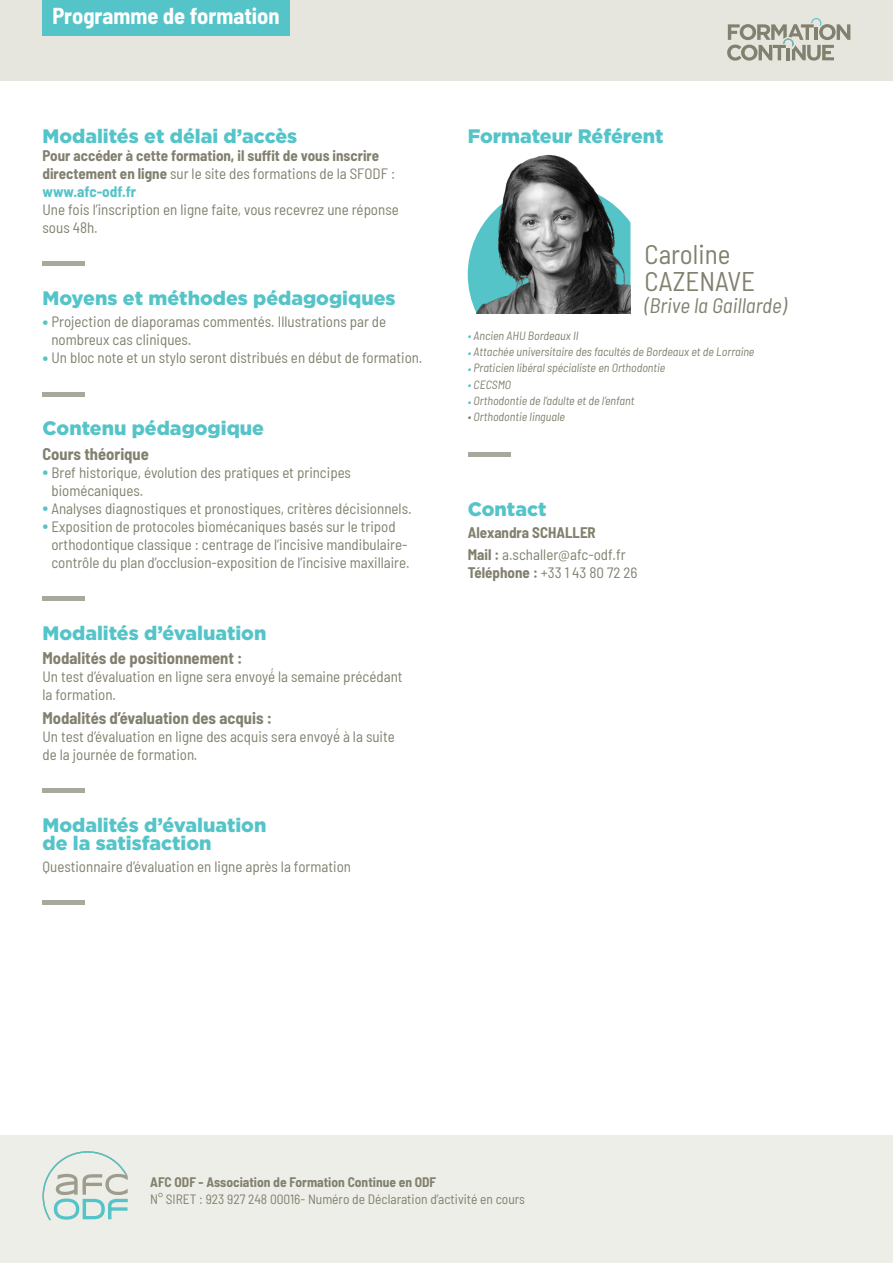
<style>
.page{position:relative;width:893px;height:1263px;background:#fff}
.page>*{position:absolute;margin:0;border:0;box-sizing:border-box;transform-origin:0 0}
.t1{font:semi-condensed 27px/27px "Barlow";color:#82806e}
.t2{font:700 semi-condensed 22.5px "Barlow";color:#fff}
.t3{font:italic semi-condensed 21px "Barlow";color:#82806e}
.t4{font:900 19.5px/18px "Gotham";color:#54c4c8}
.t5{font:700 semi-condensed 16.5px "Barlow";color:#82806e}
.t6{font:semi-condensed 15px/18px "Barlow";color:#82806e}
.t7{font:700 semi-condensed 15px/18px "Barlow";color:#82806e}
.t8{font:semi-condensed 13.5px "Barlow";color:#82806e}
.t9{font:700 semi-condensed 13.5px "Barlow";color:#82806e}
.t10{font:italic semi-condensed 12px "Barlow";color:#82806e}
.s1{font-weight:400}
.s2{color:#54c4c8}
.s3{font-size:19.5px;color:#54c4c8}
.s4{font-weight:700}
</style>
<div class="page">
<div style="left:0;top:0;width:893px;height:81px;background:#e7e6de"></div>
<div style="left:0;top:1135px;width:893px;height:128px;background:#eeeee8"></div>
<svg style="left:727px;top:18px;width:123px;height:43px"></svg>
<div style="left:43px;top:0;width:247px;height:35px;background:#54c4c8"></div>
<svg style="left:43px;top:1151px;width:85px;height:69px"></svg>
<hr style="left:43px;top:262px;width:42px;height:4px;background:#a8a89d">
<hr style="left:43px;top:392px;width:42px;height:4px;background:#a8a89d">
<hr style="left:43px;top:596px;width:42px;height:4px;background:#a8a89d">
<hr style="left:43px;top:788px;width:42px;height:4px;background:#a8a89d">
<div style="left:43px;top:900px;width:42px;height:5px;background:#a8a89d"></div>
<img style="left:469px;top:154px;width:161px;height:159px">
<hr style="left:468px;top:452px;width:42px;height:4px;background:#a8a89d">
<h2 class="t2" style="left:52px;top:0;width:229px">Programme de formation</h2>
<h3 class="t4" style="left:43px;top:127px;width:256px">Modalités et délai d’accès</h3>
<p class="t7" style="left:43px;top:146px;width:354px">Pour accéder à cette formation, il suffit de vous inscrire directement en ligne <span class="s1">sur le site des formations de la SFODF : </span><span class="s2">www.afc-odf.fr</span></p>
<p class="t6" style="left:43px;top:200px;width:358px">Une fois l’inscription en ligne faite, vous recevrez une réponse sous 48h.</p>
<h3 class="t4" style="left:43px;top:289px;width:354px">Moyens et méthodes pédagogiques</h3>
<p class="t6" style="left:51px;top:312px;width:336px;text-indent:-9px"><span class="s3">•</span> Projection de diaporamas commentés. Illustrations par de nombreux cas cliniques.</p>
<p class="t6" style="left:43px;top:348px;width:381px"><span class="s3">•</span> Un bloc note et un stylo seront distribués en début de formation.</p>
<h3 class="t4" style="left:43px;top:419px;width:223px">Contenu pédagogique</h3>
<p class="t5" style="left:43px;top:442px;width:108px">Cours théorique</p>
<p class="t6" style="left:51px;top:462px;width:301px;text-indent:-9px"><span class="s3">•</span> Bref historique, évolution des pratiques et principes biomécaniques.</p>
<p class="t6" style="left:43px;top:498px;width:371px"><span class="s3">•</span> Analyses diagnostiques et pronostiques, critères décisionnels.</p>
<p class="t6" style="left:51px;top:516px;width:360px;text-indent:-9px"><span class="s3">•</span> Exposition de protocoles biomécaniques basés sur le tripod orthodontique classique : centrage de l’incisive mandibulaire&shy;contrôle du plan d’occlusion-exposition de l’incisive maxillaire.</p>
<h3 class="t4" style="left:43px;top:623px;width:225px">Modalités d’évaluation</h3>
<p class="t5" style="left:43px;top:646px;width:202px">Modalités de positionnement :</p>
<p class="t6" style="left:43px;top:666px;width:362px">Un test d’évaluation en ligne sera envoyé́ la semaine précédant la formation.</p>
<p class="t5" style="left:43px;top:706px;width:231px">Modalités d’évaluation des acquis :</p>
<p class="t6" style="left:43px;top:726px;width:354px">Un test d’évaluation en ligne des acquis sera envoyé́ à la suite de la journée de formation.</p>
<h3 class="t4" style="left:43px;top:815px;width:225px">Modalités d’évaluation de la satisfaction</h3>
<p class="t6" style="left:43px;top:856px;width:310px">Questionnaire d’évaluation en ligne après la formation</p>
<h3 class="t4" style="left:468px;top:127px;width:197px">Formateur Référent</h3>
<h1 class="t1" style="left:645px;top:239px;width:112px">Caroline<br>CAZENAVE</h1>
<h3 class="t3" style="left:645px;top:291px;width:144px">(Brive la Gaillarde)</h3>
<p class="t10" style="left:468px;top:327px;width:112px"><span class="s2">•</span> Ancien AHU Bordeaux II</p>
<p class="t10" style="left:468px;top:343px;width:288px"><span class="s2">•</span> Attachée universitaire des facultés de Bordeaux et de Lorraine</p>
<p class="t10" style="left:468px;top:359px;width:199px"><span class="s2">•</span> Praticien libéral spécialiste en Orthodontie</p>
<p class="t10" style="left:468px;top:376px;width:45px"><span class="s2">•</span> CECSMO</p>
<p class="t10" style="left:468px;top:392px;width:168px"><span class="s2">•</span> Orthodontie de l’adulte et de l’enfant</p>
<p class="t10" style="left:468px;top:408px;width:99px">• Orthodontie linguale</p>
<h3 class="t4" style="left:468px;top:500px;width:80px">Contact</h3>
<p class="t7" style="left:468px;top:521px;width:159px;line-height:22.2px">Alexandra SCHALLER<br>Mail : <span class="s1">a.schaller@afc-odf.fr</span></p>
<p class="t6" style="left:468px;top:563px;width:171px"><span class="s4">Téléphone :</span> +33 1 43 80 72 26</p>
<p class="t9" style="left:150px;top:1172px;width:287px">AFC ODF - Association de Formation Continue en ODF</p>
<p class="t8" style="left:150px;top:1190px;width:376px">N° SIRET : 923 927 248 00016- Numéro de Déclaration d’activité en cours</p>
</div>
